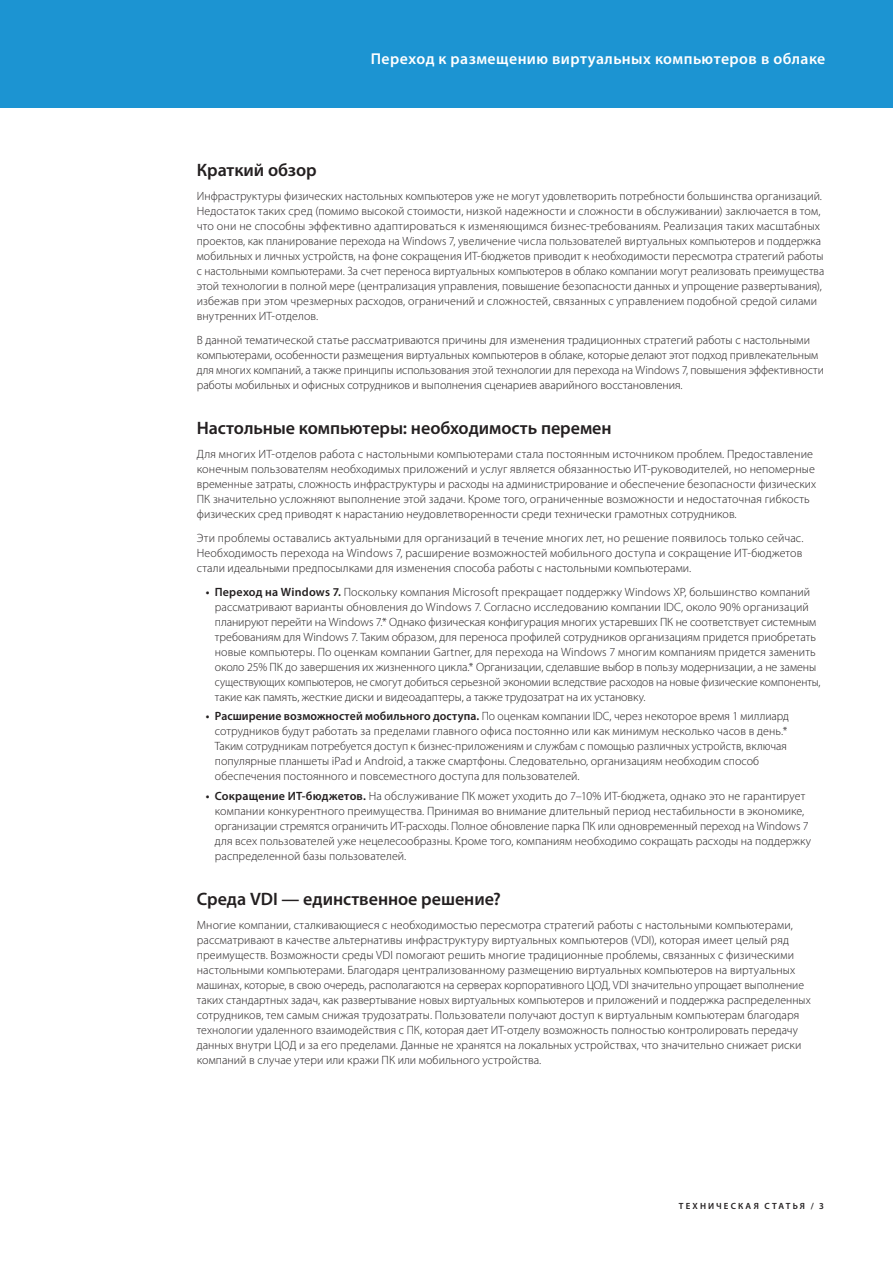
<style>
.page{position:relative;width:893px;height:1263px;background:#fff}
.page>*{position:absolute;margin:0;border:0;box-sizing:border-box;transform-origin:0 0}
._3_Main_Body_Head{font:600 18px "Myriad Pro";letter-spacing:-.005em;color:#231f20}
.t1{font:600 15.75px "Myriad Pro";letter-spacing:.025em;color:#fff}
._5a_Body{font:300 12px/15px "Myriad Pro";letter-spacing:.005em;color:#231f20}
.Folio{font:600 9px "Myriad Pro";letter-spacing:.235em;color:#231f20}
.s1{font-weight:600}
</style>
<div class="page">
<div style="left:0;top:0;width:893px;height:108px;background:#1c94d2"></div>
<h2 class="t1" style="left:371px;top:48px;width:456px">Переход к размещению виртуальных компьютеров в облаке</h2>
<p class="_3_Main_Body_Head" style="left:197px;top:158px;width:121px">Краткий обзор</p>
<p class="_5a_Body" style="left:197px;top:188px;width:629px">Инфраструктуры физических настольных компьютеров уже не могут удовлетворить потребности большинства организаций.<br>Недостаток таких сред (помимо высокой стоимости, низкой надежности и сложности в обслуживании) заключается в том, что они не способны эффективно адаптироваться к изменяющимся бизнес-требованиям. Реализация таких масштабных проектов, как планирование перехода на Windows 7, увеличение числа пользователей виртуальных компьютеров и поддержка мобильных и личных устройств, на фоне сокращения ИТ-бюджетов приводит к необходимости пересмотра стратегий работы с настольными компьютерами. За счет переноса виртуальных компьютеров в облако компании могут реализовать преимущества этой технологии в полной мере (централизация управления, повышение безопасности данных и упрощение развертывания), избежав при этом чрезмерных расходов, ограничений и сложностей, связанных с управлением подобной средой силами внутренних ИТ-отделов.</p>
<p class="_5a_Body" style="left:197px;top:332px;width:629px">В данной тематической статье рассматриваются причины для изменения традиционных стратегий работы с настольными компьютерами, особенности размещения виртуальных компьютеров в облаке, которые делают этот подход привлекательным для многих компаний, а также принципы использования этой технологии для перехода на Windows 7, повышения эффективности работы мобильных и офисных сотрудников и выполнения сценариев аварийного восстановления.</p>
<p class="_3_Main_Body_Head" style="left:197px;top:416px;width:416px">Настольные компьютеры: необходимость перемен</p>
<p class="_5a_Body" style="left:197px;top:446px;width:621px">Для многих ИТ-отделов работа с настольными компьютерами стала постоянным источником проблем. Предоставление конечным пользователям необходимых приложений и услуг является обязанностью ИТ-руководителей, но непомерные временные затраты, сложность инфраструктуры и расходы на администрирование и обеспечение безопасности физических ПК значительно усложняют выполнение этой задачи. Кроме того, ограниченные возможности и недостаточная гибкость физических сред приводят к нарастанию неудовлетворенности среди технически грамотных сотрудников.</p>
<p class="_5a_Body" style="left:197px;top:530px;width:607px;text-align:justify">Эти проблемы оставались актуальными для организаций в течение многих лет, но решение появилось только сейчас.<br>Необходимость перехода на Windows 7, расширение возможностей мобильного доступа и сокращение ИТ-бюджетов стали идеальными предпосылками для изменения способа работы с настольными компьютерами.</p>
<p class="_5a_Body" style="left:215px;top:584px;width:607px;text-indent:-9px"><span class="s1">• Переход на Windows 7.</span> Поскольку компания Microsoft прекращает поддержку Windows XP, большинство компаний рассматривают варианты обновления до Windows 7. Согласно исследованию компании IDC, около 90% организаций планируют перейти на Windows 7.* Однако физическая конфигурация многих устаревших ПК не соответствует системным требованиям для Windows 7. Таким образом, для переноса профилей сотрудников организациям придется приобретать новые компьютеры. По оценкам компании Gartner, для перехода на Windows 7 многим компаниям придется заменить около 25% ПК до завершения их жизненного цикла.* Организации, сделавшие выбор в пользу модернизации, а не замены существующих компьютеров, не смогут добиться серьезной экономии вследствие расходов на новые физические компоненты, такие как память, жесткие диски и видеоадаптеры, а также трудозатрат на их установку.</p>
<p class="_5a_Body" style="left:215px;top:708px;width:576px;text-indent:-9px"><span class="s1">• Расширение возможностей мобильного доступа.</span> По оценкам компании IDC, через некоторое время 1 миллиард сотрудников будут работать за пределами главного офиса постоянно или как минимум несколько часов в день.* Таким сотрудникам потребуется доступ к бизнес-приложениям и службам с помощью различных устройств, включая популярные планшеты iPad и Android, а также смартфоны. Следовательно, организациям необходим способ обеспечения постоянного и повсеместного доступа для пользователей.</p>
<p class="_5a_Body" style="left:215px;top:788px;width:598px;text-indent:-9px"><span class="s1">• Сокращение ИТ-бюджетов.</span> На обслуживание ПК может уходить до 7–10% ИТ-бюджета, однако это не гарантирует компании конкурентного преимущества. Принимая во внимание длительный период нестабильности в экономике, организации стремятся ограничить ИТ-расходы. Полное обновление парка ПК или одновременный переход на Windows 7 для всех пользователей уже нецелесообразны. Кроме того, компаниям необходимо сокращать расходы на поддержку распределенной базы пользователей.</p>
<p class="_3_Main_Body_Head" style="left:197px;top:887px;width:306px">Среда VDI — единственное решение?</p>
<p class="_5a_Body" style="left:197px;top:917px;width:615px">Многие компании, сталкивающиеся с необходимостью пересмотра стратегий работы с настольными компьютерами, рассматривают в качестве альтернативы инфраструктуру виртуальных компьютеров (VDI), которая имеет целый ряд преимуществ. Возможности среды VDI помогают решить многие традиционные проблемы, связанных с физическими настольными компьютерами. Благодаря централизованному размещению виртуальных компьютеров на виртуальных машинах, которые, в свою очередь, располагаются на серверах корпоративного ЦОД, VDI значительно упрощает выполнение таких стандартных задач, как развертывание новых виртуальных компьютеров и приложений и поддержка распределенных сотрудников, тем самым снижая трудозатраты. Пользователи получают доступ к виртуальным компьютерам благодаря технологии удаленного взаимодействия с ПК, которая дает ИТ-отделу возможность полностью контролировать передачу данных внутри ЦОД и за его пределами. Данные не хранятся на локальных устройствах, что значительно снижает риски компаний в случае утери или кражи ПК или мобильного устройства.</p>
<p class="Folio" style="left:679px;top:1200px;width:147px">ТЕХНИЧЕСКАЯ СТАТЬЯ / 3</p>
</div>
